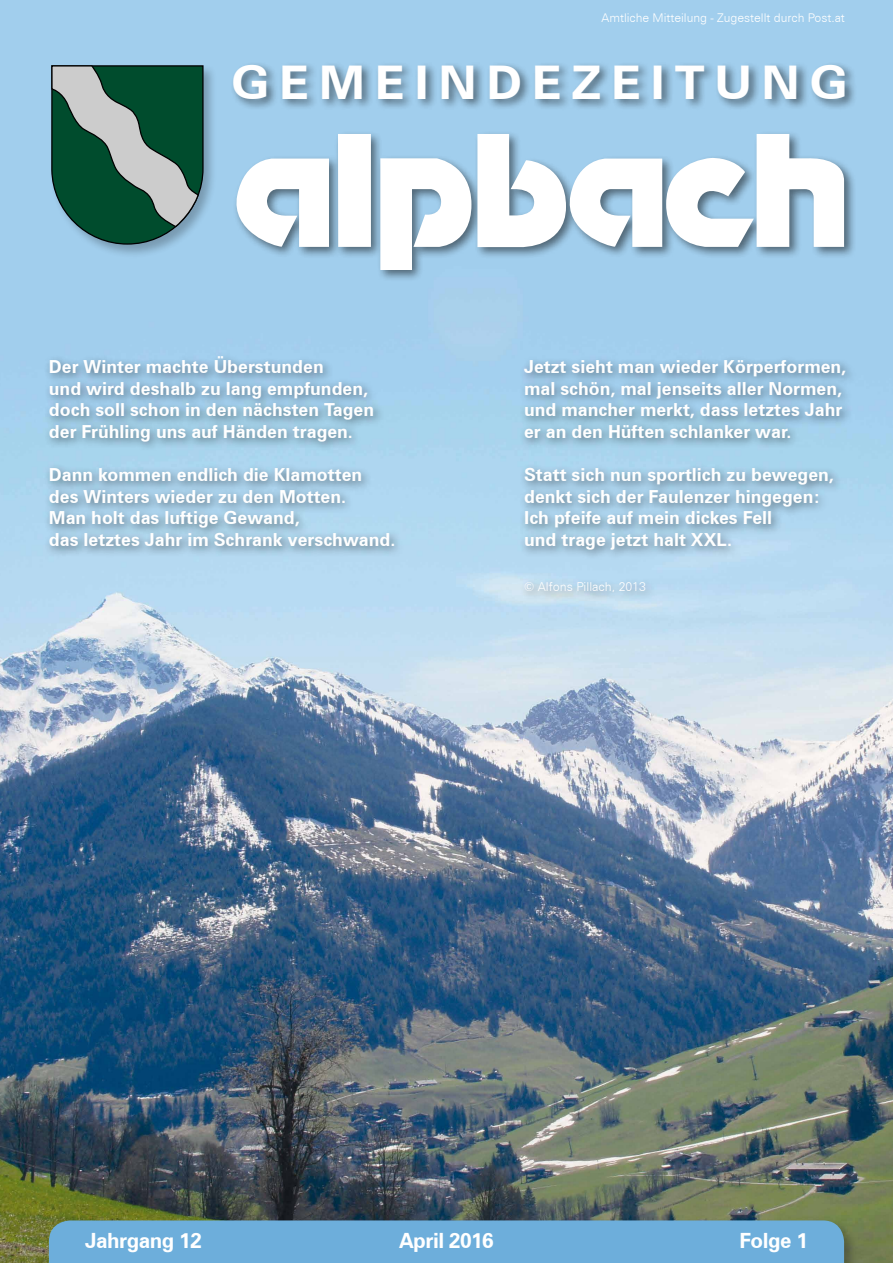
<style>
.page{position:relative;width:893px;height:1263px;background:#fff}
.page>*{position:absolute;margin:0;border:0;box-sizing:border-box;transform-origin:0 0}
.t1{font:700 46.5px "Zurich BT";letter-spacing:.195em;color:#fff;scale:1.07 1}
.t2{font:700 21px "Zurich BT";letter-spacing:-.025em;color:#fff}
.t3{font:700 18px/21.6px "Zurich BT";color:#fff}
.t4{font:300 12.3px "Zurich BT";color:#fff}
.t5{font:300 12px "Zurich BT";color:#fff}
</style>
<div class="page">
<img style="left:0;top:0;width:893px;height:1263px">
<div style="left:47px;top:1218px;width:811px;height:45px;background:#000;opacity:.25"></div>
<div style="left:49px;top:1220px;width:795px;height:43px;background:#6daedb"></div>
<div style="left:49px;top:63px;width:169px;height:196px;background:#000;opacity:.25"></div>
<svg style="left:51px;top:65px;width:153px;height:180px;background:#457667"></svg>
<div style="left:233px;top:130px;width:624px;height:152px;background:#000;opacity:.5"></div>
<svg style="left:233px;top:159px;width:96px;height:88px"></svg>
<div style="left:338px;top:134px;width:33px;height:113px;background:#fff"></div>
<svg style="left:380px;top:158px;width:91px;height:112px"></svg>
<svg style="left:477px;top:134px;width:367px;height:114px"></svg>
<div style="left:230px;top:61px;width:627px;height:50px;background:#000;opacity:.5"></div>
<div style="left:44px;top:351px;width:362px;height:207px;background:#000;opacity:.5"></div>
<div style="left:519px;top:355px;width:338px;height:248px;background:#000;opacity:.5"></div>
<p class="t5" style="left:601px;top:10px;width:245px">Amtliche Mitteilung - Zugestellt durch Post.at</p>
<h1 class="t1" style="left:231px;top:54px;width:578px">GEMEINDEZEITUNG</h1>
<p class="t3" style="left:49px;top:356px;width:327px">Der Winter machte Überstunden<br>und wird deshalb zu lang empfunden, doch soll schon in den nächsten Tagen der Frühling uns auf Händen tragen.</p>
<p class="t3" style="left:49px;top:464px;width:348px">Dann kommen endlich die Klamotten des Winters wieder zu den Motten.<br>Man holt das luftige Gewand,<br>das letztes Jahr im Schrank verschwand.</p>
<p class="t3" style="left:524px;top:356px;width:324px">Jetzt sieht man wieder Körperformen, mal schön, mal jenseits aller Normen, und mancher merkt, dass letztes Jahr er an den Hüften schlanker war.</p>
<p class="t3" style="left:524px;top:464px;width:311px">Statt sich nun sportlich zu bewegen, denkt sich der Faulenzer hingegen:<br>Ich pfeife auf mein dickes Fell<br>und trage jetzt halt XXL.</p>
<p class="t4" style="left:524px;top:579px;width:123px">© Alfons Pillach, 2013</p>
<p class="t2" style="left:85px;top:1228px;width:118px">Jahrgang 12</p>
<p class="t2" style="left:399px;top:1228px;width:96px">April 2016</p>
<p class="t2" style="left:740px;top:1228px;width:70px">Folge 1</p>
</div>
